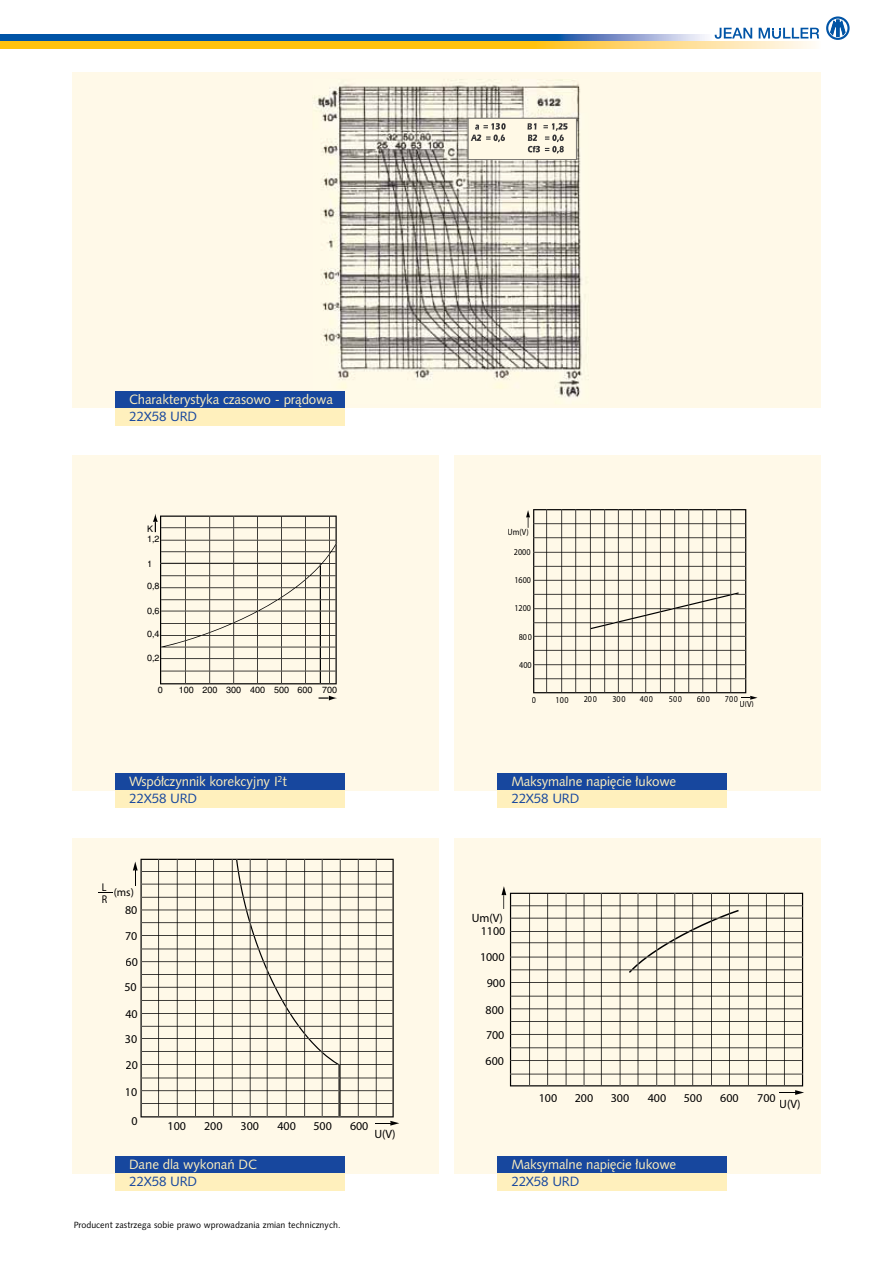
<style>
.page{position:relative;width:893px;height:1263px;background:#fff}
.page>*{position:absolute;margin:0;border:0;box-sizing:border-box;transform-origin:0 0}
.t1{font:13.5px/17px "Humanst 531 PL Roman A";letter-spacing:-.015em;color:#fff0bd}
.t2{font:13.5px "Humanst 531 PL Roman A";letter-spacing:-.015em;color:#17479e}
.t3{font:700 12px/26px "Helvetica";color:#000;text-align:justify}
.t4{font:700 11.25px "Helvetica";color:#000}
.t5{font:700 11.25px/12.9px "Helvetica";color:#000;scale:.9 1}
.t6{font:9px "Humanst 531 PL Roman A";color:#000}
.t7{font:700 9px "Helvetica";color:#000;scale:.9 1}
.t8{font:9px/10.5px "Helvetica";color:#000}
.s1{color:#17479e}
</style>
<div class="page">
<svg style="left:533px;top:34px;width:172px;height:7px"></svg>
<svg style="left:533px;top:41px;width:282px;height:8px;background:#ffdc8a"></svg>
<svg style="left:715px;top:28px;width:37px;height:11px"></svg>
<svg style="left:826px;top:16px;width:24px;height:24px"></svg>
<svg style="left:759px;top:28px;width:60px;height:11px"></svg>
<div style="left:0;top:34px;width:533px;height:7px;background:#0054a6"></div>
<div style="left:0;top:41px;width:533px;height:8px;background:#ffc20e"></div>
<div style="left:72px;top:72px;width:749px;height:336px;background:#fff9e8"></div>
<img style="left:314px;top:79px;width:268px;height:325px">
<img style="left:468px;top:118px;width:109px;height:42px">
<svg style="left:468px;top:118px;width:108px;height:41px"></svg>
<div style="left:115px;top:391px;width:229px;height:17px;background:#17479e"></div>
<div style="left:115px;top:408px;width:229px;height:17px;background:#fff0bd"></div>
<div style="left:72px;top:838px;width:366px;height:335px;background:#fff9e8"></div>
<svg style="left:142px;top:860px;width:250px;height:256px"></svg>
<svg style="left:232px;top:859px;width:109px;height:258px"></svg>
<svg style="left:133px;top:861px;width:9px;height:25px"></svg>
<svg style="left:375px;top:1116px;width:24px;height:9px"></svg>
<svg style="left:98px;top:892px;width:14px;height:1px"></svg>
<div style="left:115px;top:1157px;width:229px;height:17px;background:#17479e"></div>
<div style="left:115px;top:1174px;width:229px;height:17px;background:#fff0bd"></div>
<div style="left:455px;top:838px;width:366px;height:335px;background:#fff9e8"></div>
<svg style="left:503px;top:894px;width:299px;height:191px"></svg>
<svg style="left:501px;top:886px;width:5px;height:9px"></svg>
<svg style="left:780px;top:1085px;width:24px;height:10px"></svg>
<div style="left:482px;top:927px;width:23px;height:8px;background:#fff9e8"></div>
<div style="left:481px;top:953px;width:23px;height:8px;background:#fff9e8"></div>
<div style="left:487px;top:979px;width:18px;height:8px;background:#fff9e8"></div>
<div style="left:487px;top:1031px;width:17px;height:8px;background:#fff9e8"></div>
<svg style="left:629px;top:910px;width:110px;height:63px"></svg>
<div style="left:497px;top:1157px;width:229px;height:17px;background:#17479e"></div>
<div style="left:497px;top:1174px;width:229px;height:17px;background:#fff0bd"></div>
<div style="left:455px;top:455px;width:366px;height:336px;background:#fff9e8"></div>
<div style="left:497px;top:774px;width:229px;height:17px;background:#17479e"></div>
<div style="left:497px;top:791px;width:229px;height:17px;background:#fff0bd"></div>
<div style="left:72px;top:455px;width:366px;height:336px;background:#fff9e8"></div>
<svg style="left:153px;top:514px;width:184px;height:186px"></svg>
<svg style="left:526px;top:509px;width:231px;height:191px"></svg>
<div style="left:115px;top:774px;width:229px;height:17px;background:#17479e"></div>
<div style="left:115px;top:791px;width:229px;height:17px;background:#fff0bd"></div>
<p class="t1" style="left:129px;top:390px;width:205px">Charakterystyka czasowo - pr¹dowa</p>
<p class="t2" style="left:129px;top:407px;width:70px">22X58 URD</p>
<p class="t8" style="left:147px;top:523px;width:14px">K<br>1,2</p>
<p class="t8" style="left:147px;top:559px;width:7px">1</p>
<p class="t8" style="left:147px;top:580px;width:14px">0,8</p>
<p class="t8" style="left:147px;top:605px;width:14px">0,6</p>
<p class="t8" style="left:147px;top:629px;width:14px">0,4</p>
<p class="t8" style="left:147px;top:652px;width:14px">0,2</p>
<p class="t8" style="left:158px;top:684px;width:7px">0</p>
<p class="t8" style="left:179px;top:684px;width:160px">100 200 300 400 500 600 700</p>
<p class="t1" style="left:129px;top:773px;width:159px">Wspó³czynnik korekcyjny I<sup>2</sup>t<br><span class="s1">22X58 URD</span></p>
<p class="t5" style="left:102px;top:880px;width:8px">L<br>R</p>
<p class="t4" style="left:114px;top:885px;width:22px">(ms)</p>
<p class="t3" style="left:124px;top:923px;width:15px">70<br>60<br>50<br>40</p>
<p class="t3" style="left:125px;top:1026px;width:14px">30<br>20</p>
<p class="t3" style="left:125px;top:1079px;width:14px">10</p>
<p class="t3" style="left:125px;top:897px;width:14px">80</p>
<p class="t3" style="left:131px;top:1108px;width:8px">0</p>
<p class="t3" style="left:168px;top:1113px;width:20px">100</p>
<p class="t3" style="left:204px;top:1113px;width:20px">200</p>
<p class="t3" style="left:241px;top:1113px;width:20px">300</p>
<p class="t3" style="left:277px;top:1113px;width:20px">400</p>
<p class="t3" style="left:313px;top:1113px;width:20px">500</p>
<p class="t3" style="left:350px;top:1113px;width:20px">600</p>
<p class="t3" style="left:374px;top:1121px;width:23px">U(V)</p>
<p class="t1" style="left:129px;top:1155px;width:129px">Dane dla wykonañ DC</p>
<p class="t2" style="left:129px;top:1173px;width:70px">22X58 URD</p>
<p class="t6" style="left:74px;top:1219px;width:268px">Producent zastrzega sobie prawo wprowadzania zmian technicznych.</p>
<p class="t7" style="left:508px;top:526px;width:25px">Um(V)</p>
<p class="t7" style="left:514px;top:547px;width:20px">2000</p>
<p class="t7" style="left:514px;top:575px;width:20px">1600</p>
<p class="t7" style="left:514px;top:603px;width:20px">1200</p>
<p class="t7" style="left:519px;top:631px;width:16px">800</p>
<p class="t7" style="left:519px;top:659px;width:15px">400</p>
<p class="t7" style="left:532px;top:694px;width:6px">0</p>
<p class="t7" style="left:556px;top:694px;width:16px">100</p>
<p class="t7" style="left:584px;top:694px;width:16px">200</p>
<p class="t7" style="left:612px;top:693px;width:16px">300</p>
<p class="t7" style="left:640px;top:694px;width:16px">400</p>
<p class="t7" style="left:669px;top:694px;width:16px">500</p>
<p class="t7" style="left:697px;top:694px;width:16px">600</p>
<p class="t7" style="left:725px;top:694px;width:16px">700</p>
<p class="t7" style="left:739px;top:699px;width:17px">U(V)</p>
<p class="t1" style="left:511px;top:773px;width:166px">Maksymalne napiêcie ³ukowe</p>
<p class="t2" style="left:511px;top:790px;width:70px">22X58 URD</p>
<p class="t3" style="left:472px;top:911px;width:35px;line-height:13px;text-align:right">Um(V)<br>1100</p>
<p class="t3" style="left:480px;top:944px;width:26px">1000</p>
<p class="t3" style="left:487px;top:970px;width:20px">900</p>
<p class="t3" style="left:485px;top:997px;width:20px;line-height:25.2px">800<br>700<br>600</p>
<p class="t3" style="left:539px;top:1084px;width:20px">100</p>
<p class="t3" style="left:575px;top:1084px;width:20px">200</p>
<p class="t3" style="left:611px;top:1084px;width:20px">300</p>
<p class="t3" style="left:648px;top:1085px;width:20px">400</p>
<p class="t3" style="left:684px;top:1084px;width:20px">500</p>
<p class="t3" style="left:720px;top:1084px;width:20px">600</p>
<p class="t3" style="left:757px;top:1084px;width:20px">700</p>
<p class="t3" style="left:779px;top:1090px;width:23px">U(V)</p>
<p class="t1" style="left:511px;top:1155px;width:166px">Maksymalne napiêcie ³ukowe</p>
<p class="t2" style="left:511px;top:1173px;width:70px">22X58 URD</p>
</div>
